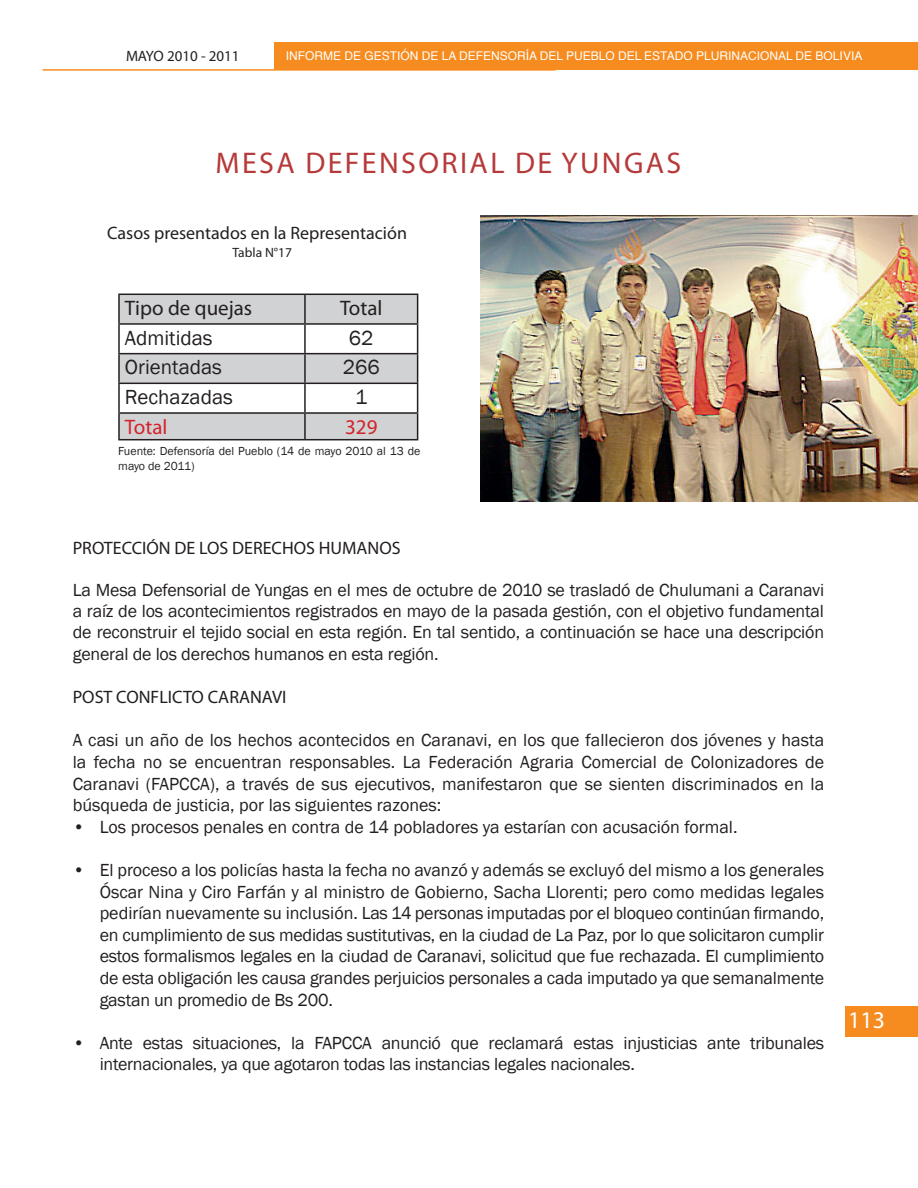
<style>
.page{position:relative;width:918px;height:1188px;background:#fff}
.page>*{position:absolute;margin:0;border:0;box-sizing:border-box;transform-origin:0 0}
.t1{font:30px "Myriad Pro";letter-spacing:.08em;color:#b63a3a}
.t2{font:24px "Myriad Pro";color:#fff}
.t3{font:21px "Franklin Gothic";color:#231f20}
.t4{font:21px "Myriad Pro";color:#231f20}
.t5{font:21px "Myriad Pro";color:#d1232a}
.t6{font:18px/21.6px "Franklin Gothic";letter-spacing:-.015em;color:#231f20;text-align:justify}
.t7{font:18px "Myriad Pro";color:#231f20}
.t8{font:15px "Myriad Pro";color:#231f20}
.t9{font:13.5px "Myriad Pro";color:#231f20}
.t10{font:12px "Helvetica";color:#fff}
.t11{font:12px/14.4px "Franklin Gothic";color:#231f20}
</style>
<div class="page">
<div style="left:274px;top:43px;width:644px;height:27px;background:#f68c1f"></div>
<div style="left:845px;top:1006px;width:73px;height:30px;background:#f68c1f"></div>
<hr style="left:43px;top:69px;width:513px;height:2px;background:#f68c1f">
<svg style="left:120px;top:295px;width:297px;height:144px;fill:#d1d2d4"></svg>
<hr style="left:118px;top:294px;width:187px;height:1px;background:#231f20">
<hr style="left:118px;top:295px;width:2px;height:28px;background:#231f20">
<hr style="left:305px;top:294px;width:113px;height:1px;background:#231f20">
<hr style="left:304px;top:295px;width:2px;height:28px;background:#231f20">
<hr style="left:118px;top:323px;width:187px;height:2px;background:#231f20">
<hr style="left:118px;top:325px;width:2px;height:28px;background:#231f20">
<hr style="left:305px;top:323px;width:113px;height:2px;background:#231f20">
<hr style="left:304px;top:325px;width:2px;height:28px;background:#231f20">
<hr style="left:118px;top:353px;width:187px;height:1px;background:#231f20">
<hr style="left:118px;top:354px;width:2px;height:29px;background:#231f20">
<hr style="left:305px;top:353px;width:113px;height:1px;background:#231f20">
<hr style="left:304px;top:354px;width:2px;height:29px;background:#231f20">
<hr style="left:118px;top:383px;width:187px;height:1px;background:#231f20">
<hr style="left:118px;top:384px;width:2px;height:28px;background:#231f20">
<hr style="left:305px;top:383px;width:113px;height:1px;background:#231f20">
<hr style="left:304px;top:384px;width:2px;height:28px;background:#231f20">
<hr style="left:118px;top:412px;width:187px;height:2px;background:#231f20">
<hr style="left:118px;top:414px;width:2px;height:25px;background:#231f20">
<hr style="left:305px;top:412px;width:113px;height:2px;background:#231f20">
<hr style="left:304px;top:414px;width:2px;height:25px;background:#231f20">
<svg style="left:417px;top:295px;width:1px;height:144px"></svg>
<hr style="left:118px;top:439px;width:187px;height:1px;background:#231f20">
<hr style="left:305px;top:439px;width:113px;height:1px;background:#231f20">
<img style="left:480px;top:216px;width:438px;height:286px">
<p class="t8" style="left:126px;top:47px;width:115px">MAYO 2010 - 2011</p>
<p class="t10" style="left:286px;top:47px;width:578px">INFORME DE GESTIÓN DE LA DEFENSORÍA DEL PUEBLO DEL ESTADO PLURINACIONAL DE BOLIVIA</p>
<h1 class="t1" style="left:216px;top:144px;width:467px">MESA DEFENSORIAL DE YUNGAS</h1>
<p class="t7" style="left:107px;top:222px;width:301px">Casos presentados en la Representación</p>
<p class="t9" style="left:232px;top:244px;width:61px">Tabla N°17</p>
<p class="t4" style="left:125px;top:295px;width:129px">Tipo de quejas</p>
<p class="t4" style="left:340px;top:295px;width:44px">Total</p>
<p class="t3" style="left:125px;top:325px;width:89px">Admitidas</p>
<p class="t3" style="left:349px;top:325px;width:26px">62</p>
<p class="t3" style="left:125px;top:354px;width:99px">Orientadas</p>
<p class="t3" style="left:343px;top:354px;width:38px">266</p>
<p class="t3" style="left:125px;top:384px;width:109px">Rechazadas</p>
<p class="t3" style="left:355px;top:384px;width:14px">1</p>
<p class="t5" style="left:125px;top:414px;width:44px">Total</p>
<p class="t5" style="left:345px;top:414px;width:34px">329</p>
<p class="t11" style="left:118px;top:444px;width:304px">Fuente: Defensoría del Pueblo (14 de mayo 2010 al 13 de mayo de 2011)</p>
<p class="t7" style="left:73px;top:537px;width:329px">PROTECCIÓN DE LOS DERECHOS HUMANOS</p>
<p class="t6" style="left:73px;top:580px;width:753px;line-height:21.1px">La Mesa Defensorial de Yungas en el mes de octubre de 2010 se trasladó de Chulumani a Caranavi a raíz de los acontecimientos registrados en mayo de la pasada gestión, con el objetivo fundamental de reconstruir el tejido social en esta región. En tal sentido, a continuación se hace una descripción general de los derechos humanos en esta región.</p>
<p class="t7" style="left:73px;top:686px;width:215px">POST CONFLICTO CARANAVI</p>
<p class="t6" style="left:73px;top:730px;width:753px">A casi un año de los hechos acontecidos en Caranavi, en los que fallecieron dos jóvenes y hasta la fecha no se encuentran responsables. La Federación Agraria Comercial de Colonizadores de Caranavi (FAPCCA), a través de sus ejecutivos, manifestaron que se sienten discriminados en la búsqueda de justicia, por las siguientes razones:</p>
<p class="t6" style="left:73px;top:816px;width:666px">• Los procesos penales en contra de 14 pobladores ya estarían con acusación formal.</p>
<p class="t6" style="left:100px;top:860px;width:726px;text-indent:-27px">• El proceso a los policías hasta la fecha no avanzó y además se excluyó del mismo a los generales Óscar Nina y Ciro Farfán y al ministro de Gobierno, Sacha Llorenti; pero como medidas legales pedirían nuevamente su inclusión. Las 14 personas imputadas por el bloqueo continúan firmando, en cumplimiento de sus medidas sustitutivas, en la ciudad de La Paz, por lo que solicitaron cumplir estos formalismos legales en la ciudad de Caranavi, solicitud que fue rechazada. El cumplimiento de esta obligación les causa grandes perjuicios personales a cada imputado ya que semanalmente gastan un promedio de Bs 200.</p>
<p class="t6" style="left:100px;top:1032px;width:726px;text-indent:-27px">• Ante estas situaciones, la FAPCCA anunció que reclamará estas injusticias ante tribunales internacionales, ya que agotaron todas las instancias legales nacionales.</p>
<h2 class="t2" style="left:848px;top:1005px;width:38px">113</h2>
</div>
